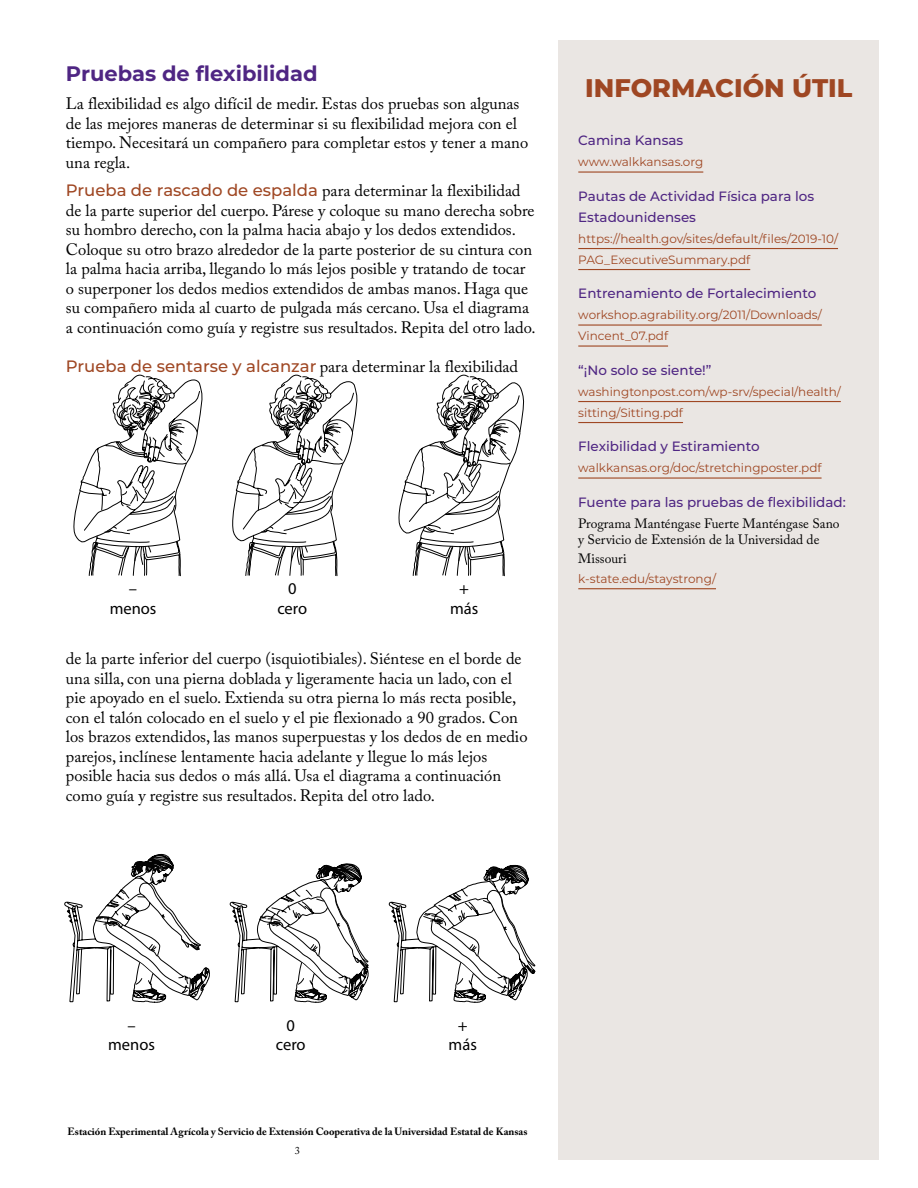
<style>
.page{position:relative;width:918px;height:1188px;background:#fff}
.page>*{position:absolute;margin:0;border:0;box-sizing:border-box;transform-origin:0 0}
.t1{font:800 25.5px "Montserrat";color:#9f4723}
.t2{font:700 21px "Montserrat";color:#4f2683}
.t3{font:16.5px/19.5px "Adobe Caslon Pro";color:#000}
.t4{font:16.5px/19.5px "Myriad Pro";color:#000;text-align:center}
.t5{font:500 13.5px/21px "Montserrat";color:#4f2683}
.t6{font:13.5px/16.2px "Adobe Caslon Pro";color:#000}
.t7{font:12px/21px "Montserrat";color:#9f4723}
.t8{font:700 10.5px "Adobe Caslon Pro";color:#000}
.t9{font:10.5px "Adobe Caslon Pro";color:#000}
.s1{font-family:"Montserrat";font-weight:500;color:#9f4723}
</style>
<div class="page">
<div style="left:558px;top:40px;width:321px;height:1120px;background:#eae6e3"></div>
<svg style="left:73px;top:375px;width:130px;height:201px"></svg>
<svg style="left:232px;top:375px;width:126px;height:201px"></svg>
<svg style="left:398px;top:375px;width:127px;height:201px"></svg>
<hr style="left:578px;top:171px;width:125px;height:2px;background:#9f4723">
<hr style="left:578px;top:248px;width:260px;height:1px;background:#9f4723">
<hr style="left:578px;top:269px;width:172px;height:1px;background:#9f4723">
<hr style="left:578px;top:324px;width:244px;height:2px;background:#9f4723">
<hr style="left:578px;top:345px;width:90px;height:2px;background:#9f4723">
<hr style="left:578px;top:401px;width:263px;height:1px;background:#9f4723">
<hr style="left:578px;top:422px;width:105px;height:1px;background:#9f4723">
<hr style="left:578px;top:477px;width:244px;height:2px;background:#9f4723">
<hr style="left:578px;top:588px;width:138px;height:1px;background:#9f4723">
<svg style="left:64px;top:854px;width:146px;height:149px"></svg>
<svg style="left:230px;top:863px;width:139px;height:140px"></svg>
<svg style="left:389px;top:864px;width:147px;height:139px"></svg>
<p class="t2" style="left:66px;top:58px;width:253px">Pruebas de flexibilidad</p>
<p class="t3" style="left:66px;top:94px;width:464px">La flexibilidad es algo difícil de medir. Estas dos pruebas son algunas de las mejores maneras de determinar si su flexibilidad mejora con el tiempo. Necesitará un compañero para completar estos y tener a mano una regla.</p>
<p class="t3" style="left:66px;top:181px;width:471px"><span class="s1">Prueba de rascado de espalda</span> para determinar la flexibilidad de la parte superior del cuerpo. Párese y coloque su mano derecha sobre su hombro derecho, con la palma hacia abajo y los dedos extendidos.<br>Coloque su otro brazo alrededor de la parte posterior de su cintura con la palma hacia arriba, llegando lo más lejos posible y tratando de tocar o superponer los dedos medios extendidos de ambas manos. Haga que su compañero mida al cuarto de pulgada más cercano. Usa el diagrama a continuación como guía y registre sus resultados. Repita del otro lado.</p>
<p class="t3" style="left:66px;top:356px;width:454px"><span class="s1">Prueba de sentarse y alcanzar</span> para determinar la flexibilidad</p>
<p class="t4" style="left:110px;top:579px;width:48px">– menos</p>
<p class="t4" style="left:277px;top:579px;width:31px">0 cero</p>
<p class="t4" style="left:450px;top:579px;width:30px">+ más</p>
<p class="t3" style="left:66px;top:649px;width:463px">de la parte inferior del cuerpo (isquiotibiales). Siéntese en el borde de una silla, con una pierna doblada y ligeramente hacia un lado, con el pie apoyado en el suelo. Extienda su otra pierna lo más recta posible, con el talón colocado en el suelo y el pie flexionado a 90 grados. Con los brazos extendidos, las manos superpuestas y los dedos de en medio parejos, inclínese lentamente hacia adelante y llegue lo más lejos posible hacia sus dedos o más allá. Usa el diagrama a continuación como guía y registre sus resultados. Repita del otro lado.</p>
<h1 class="t1" style="left:585px;top:69px;width:269px">INFORMACIÓN ÚTIL</h1>
<p class="t5" style="left:578px;top:129px;width:107px">Camina Kansas</p>
<p class="t7" style="left:578px;top:151px;width:127px">www.walkkansas.org</p>
<p class="t5" style="left:578px;top:185px;width:237px">Pautas de Actividad Física para los<br>Estadounidenses</p>
<p class="t7" style="left:578px;top:227px;width:261px">https://health.gov/sites/default/files/2019-10/<br>PAG_ExecutiveSummary.pdf</p>
<p class="t5" style="left:578px;top:282px;width:240px">Entrenamiento de Fortalecimiento</p>
<p class="t7" style="left:578px;top:304px;width:245px">workshop.agrability.org/2011/Downloads/<br>Vincent_07.pdf</p>
<p class="t5" style="left:578px;top:359px;width:135px">“¡No solo se siente!”</p>
<p class="t7" style="left:578px;top:380px;width:264px">washingtonpost.com/wp-srv/special/health/ sitting/Sitting.pdf</p>
<p class="t5" style="left:578px;top:435px;width:183px">Flexibilidad y Estiramiento</p>
<p class="t7" style="left:578px;top:457px;width:245px">walkkansas.org/doc/stretchingposter.pdf</p>
<p class="t5" style="left:578px;top:491px;width:269px">Fuente para las pruebas de flexibilidad:</p>
<p class="t6" style="left:578px;top:515px;width:263px">Programa Manténgase Fuerte Manténgase Sano y Servicio de Extensión de la Universidad de</p>
<p class="t6" style="left:578px;top:550px;width:50px">Missouri</p>
<p class="t7" style="left:578px;top:568px;width:139px">k-state.edu/staystrong/</p>
<p class="t4" style="left:108px;top:1015px;width:48px">– menos</p>
<p class="t4" style="left:276px;top:1015px;width:31px">0 cero</p>
<p class="t4" style="left:449px;top:1015px;width:30px">+ más</p>
<p class="t8" style="left:68px;top:1125px;width:461px">Estación Experimental Agrícola y Servicio de Extensión Cooperativa de la Universidad Estatal de Kansas</p>
<p class="t9" style="left:295px;top:1144px;width:7px">3</p>
</div>
